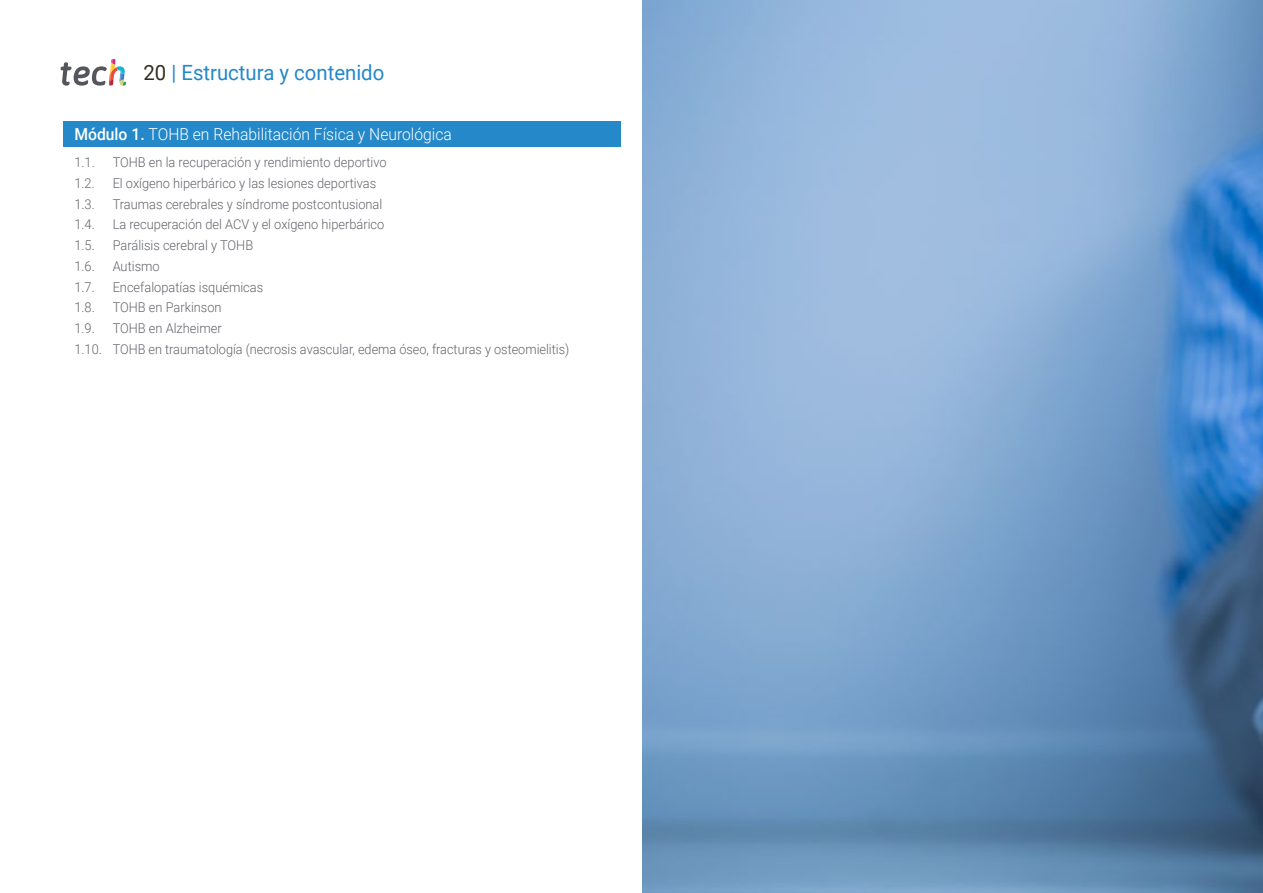
<style>
.page{position:relative;width:1263px;height:893px;background:#fff}
.page>*{position:absolute;margin:0;border:0;box-sizing:border-box;transform-origin:0 0}
.t1{font:21px "Roboto";color:#2488c9}
.t2{font:300 16.5px "Roboto";color:#fff;scale:.95 1}
.t3{font:300 13.5px/20.7px "Roboto";color:#61646a;scale:.95 1}
.s1{color:#312e20}
.s2{font-weight:500}
</style>
<div class="page">
<div style="left:63px;top:121px;width:558px;height:25px;background:#2488c9"></div>
<img style="left:642px;top:0;width:621px;height:893px">
<svg style="left:61px;top:59px;width:65px;height:27px"></svg>
<h1 class="t1" style="left:144px;top:57px;width:242px"><span class="s1">20</span> | Estructura y contenido</h1>
<p class="t2" style="left:74px;top:123px;width:399px"><span class="s2">Módulo 1.</span> TOHB en Rehabilitación Física y Neurológica</p>
<p class="t3" style="left:74px;top:151px;width:23px">1.1.</p>
<p class="t3" style="left:113px;top:151px;width:290px">TOHB en la recuperación y rendimiento deportivo</p>
<p class="t3" style="left:74px;top:172px;width:23px">1.2.</p>
<p class="t3" style="left:113px;top:172px;width:279px">El oxígeno hiperbárico y las lesiones deportivas</p>
<p class="t3" style="left:74px;top:193px;width:23px">1.3.</p>
<p class="t3" style="left:113px;top:193px;width:285px">Traumas cerebrales y síndrome postcontusional</p>
<p class="t3" style="left:74px;top:214px;width:23px">1.4.</p>
<p class="t3" style="left:113px;top:214px;width:288px">La recuperación del ACV y el oxígeno hiperbárico</p>
<p class="t3" style="left:74px;top:234px;width:23px">1.5.</p>
<p class="t3" style="left:113px;top:234px;width:149px">Parálisis cerebral y TOHB</p>
<p class="t3" style="left:74px;top:255px;width:23px">1.6.</p>
<p class="t3" style="left:113px;top:255px;width:51px">Autismo</p>
<p class="t3" style="left:74px;top:276px;width:23px">1.7.</p>
<p class="t3" style="left:113px;top:276px;width:160px">Encefalopatías isquémicas</p>
<p class="t3" style="left:74px;top:297px;width:23px">1.8.</p>
<p class="t3" style="left:113px;top:297px;width:116px">TOHB en Parkinson</p>
<p class="t3" style="left:74px;top:317px;width:23px">1.9.</p>
<p class="t3" style="left:74px;top:317px;width:522px;text-indent:38px">TOHB en Alzheimer<br>1.10. TOHB en traumatología (necrosis avascular, edema óseo, fracturas y osteomielitis)</p>
</div>
